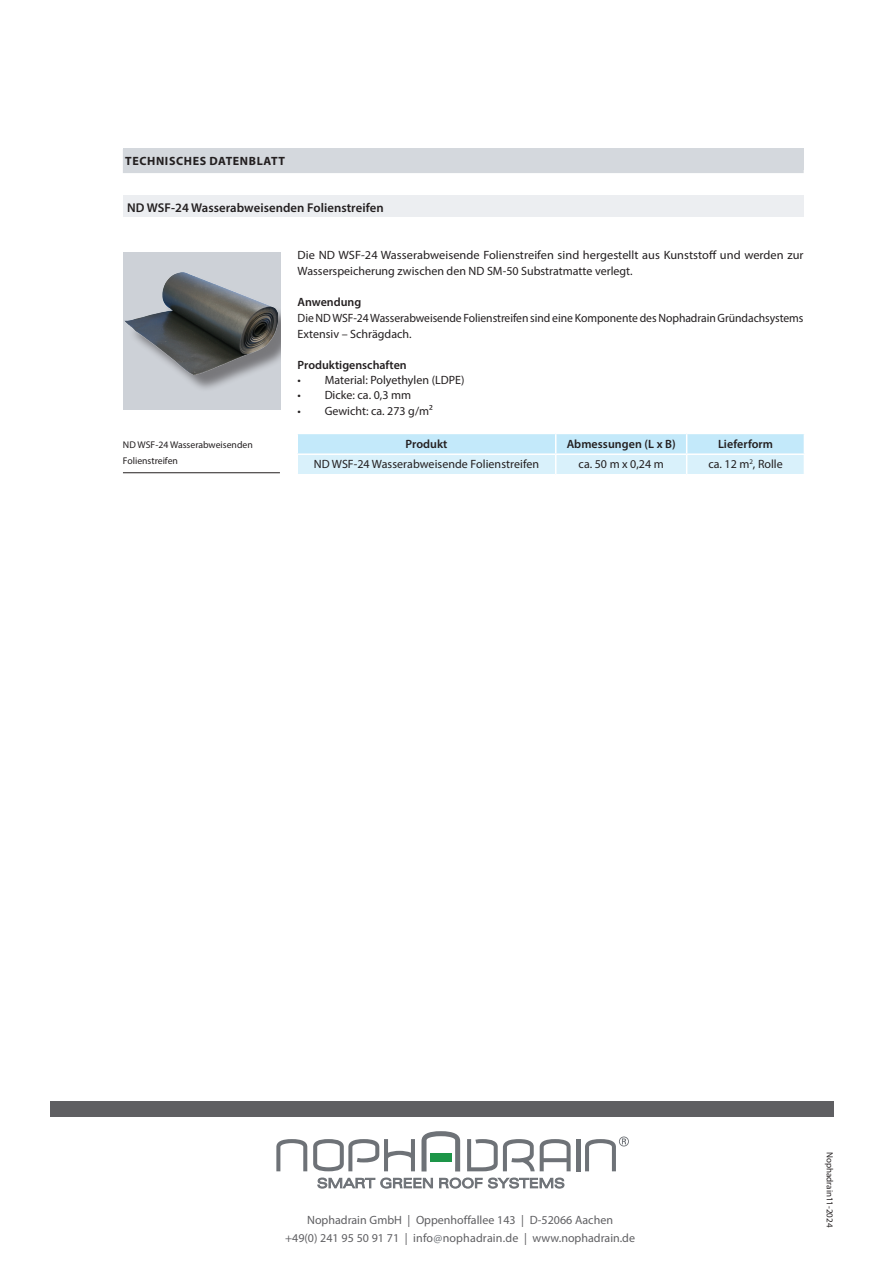
<style>
.page{position:relative;width:893px;height:1263px;background:#fff}
.page>*{position:absolute;margin:0;border:0;box-sizing:border-box;transform-origin:0 0}
.TECHNISCHE__Sub-Kopregel_Inspring{font:600 12.75px "Myriad Pro";letter-spacing:.005em;color:#231f20}
.TECHNISCHE_lopende_tekst{font:12px/15.8px "Myriad Pro";color:#231f20}
.t1{font:12px "Myriad Pro";color:#5f5f62}
.TABEL__content{font:12px "Myriad Pro";letter-spacing:.005em;color:#231f20}
.TABEL__kopregel{font:600 12px "Myriad Pro";letter-spacing:.005em;color:#231f20}
.Index__hoofdstuk_kopregel{font:700 12px "Myriad Pro";letter-spacing:.05em;color:#231f20}
.TECHNISCHE_subkopje{font:600 12px "Myriad Pro";color:#231f20}
.TECHNISCHE_lopende_tekst-2{font:600 12px "Myriad Pro";color:#231f20}
.TECHNISCHE__foto_benaming{font:9.75px/15.8px "Myriad Pro";color:#231f20}
.t2{font:9px "Myriad Pro";color:#231f20}
.s1{color:#6e7277}
</style>
<div class="page">
<div style="left:123px;top:149px;width:681px;height:24px;background:#d4d8dd"></div>
<div style="left:123px;top:196px;width:680px;height:21px;background:#eceef1"></div>
<hr style="left:123px;top:472px;width:157px;height:1px;background:#231f20">
<div style="left:123px;top:252px;width:157px;height:157px;background:#cdd1d7"></div>
<div style="left:128px;top:275px;width:152px;height:118px;background:#231f20;opacity:.5"></div>
<img style="left:124px;top:273px;width:154px;height:101px">
<svg style="left:297px;top:434px;width:507px;height:40px;background:#d0edfa"></svg>
<div style="left:50px;top:1101px;width:784px;height:15px;background:#5f5f62"></div>
<svg style="left:276px;top:1139px;width:31px;height:32px"></svg>
<svg style="left:313px;top:1139px;width:102px;height:32px"></svg>
<svg style="left:467px;top:1139px;width:104px;height:32px"></svg>
<div style="left:576px;top:1139px;width:5px;height:32px;background:#6e7277"></div>
<svg style="left:421px;top:1131px;width:39px;height:40px"></svg>
<svg style="left:585px;top:1136px;width:44px;height:35px"></svg>
<div style="left:430px;top:1153px;width:22px;height:9px;background:#1d9548"></div>
<svg style="left:318px;top:1178px;width:57px;height:10px"></svg>
<svg style="left:381px;top:1178px;width:52px;height:10px"></svg>
<svg style="left:439px;top:1178px;width:43px;height:10px"></svg>
<svg style="left:488px;top:1178px;width:76px;height:10px"></svg>
<p class="Index__hoofdstuk_kopregel" style="left:125px;top:153px;width:161px">TECHNISCHES DATENBLATT</p>
<p class="TECHNISCHE__Sub-Kopregel_Inspring" style="left:127px;top:199px;width:258px">ND WSF-24 Wasserabweisenden Folienstreifen</p>
<p class="TECHNISCHE__foto_benaming" style="left:123px;top:437px;width:131px">ND WSF-24 Wasserabweisenden<br>Folienstreifen</p>
<p class="TECHNISCHE_lopende_tekst" style="left:298px;top:247px;width:507px">Die ND WSF-24 Wasserabweisende Folienstreifen sind hergestellt aus Kunststoff und werden zur<br>Wasserspeicherung zwischen den ND SM-50 Substratmatte verlegt.</p>
<p class="TECHNISCHE_lopende_tekst-2" style="left:298px;top:295px;width:65px">Anwendung</p>
<p class="TECHNISCHE_lopende_tekst" style="left:298px;top:310px;width:507px">Die ND WSF-24 Wasserabweisende Folienstreifen sind eine Komponente des Nophadrain Gründachsystems<br>Extensiv – Schrägdach.</p>
<p class="TECHNISCHE_subkopje" style="left:298px;top:358px;width:111px">Produktigenschaften</p>
<p class="TECHNISCHE_lopende_tekst" style="left:298px;top:371px;width:168px">• Material: Polyethylen (LDPE)</p>
<p class="TECHNISCHE_lopende_tekst" style="left:298px;top:387px;width:115px">• Dicke: ca. 0,3 mm</p>
<p class="TECHNISCHE_lopende_tekst" style="left:298px;top:403px;width:137px">• Gewicht: ca. 273 g/m²</p>
<p class="TABEL__kopregel" style="left:405px;top:436px;width:43px">Produkt</p>
<p class="TABEL__kopregel" style="left:567px;top:436px;width:111px">Abmessungen (L x B)</p>
<p class="TABEL__kopregel" style="left:718px;top:436px;width:57px">Lieferform</p>
<p class="TABEL__content" style="left:314px;top:457px;width:227px">ND WSF-24 Wasserabweisende Folienstreifen</p>
<p class="TABEL__content" style="left:579px;top:457px;width:87px">ca. 50 m x 0,24 m</p>
<p class="TABEL__content" style="left:708px;top:457px;width:76px">ca. 12 m<sup>2</sup>, Rolle</p>
<p class="t1" style="left:307px;top:1212px;width:307px">Nophadrain GmbH | Oppenhoffallee 143 | D-52066 Aachen</p>
<p class="t1" style="left:285px;top:1230px;width:351px">+49(0) 241 95 50 91 71 | info<span class="s1">@</span>nophadrain.de | www.nophadrain.de</p>
<p class="t2" style="left:835px;top:1152px;width:77px;rotate:90deg">Nophadrain11-2024</p>
</div>
